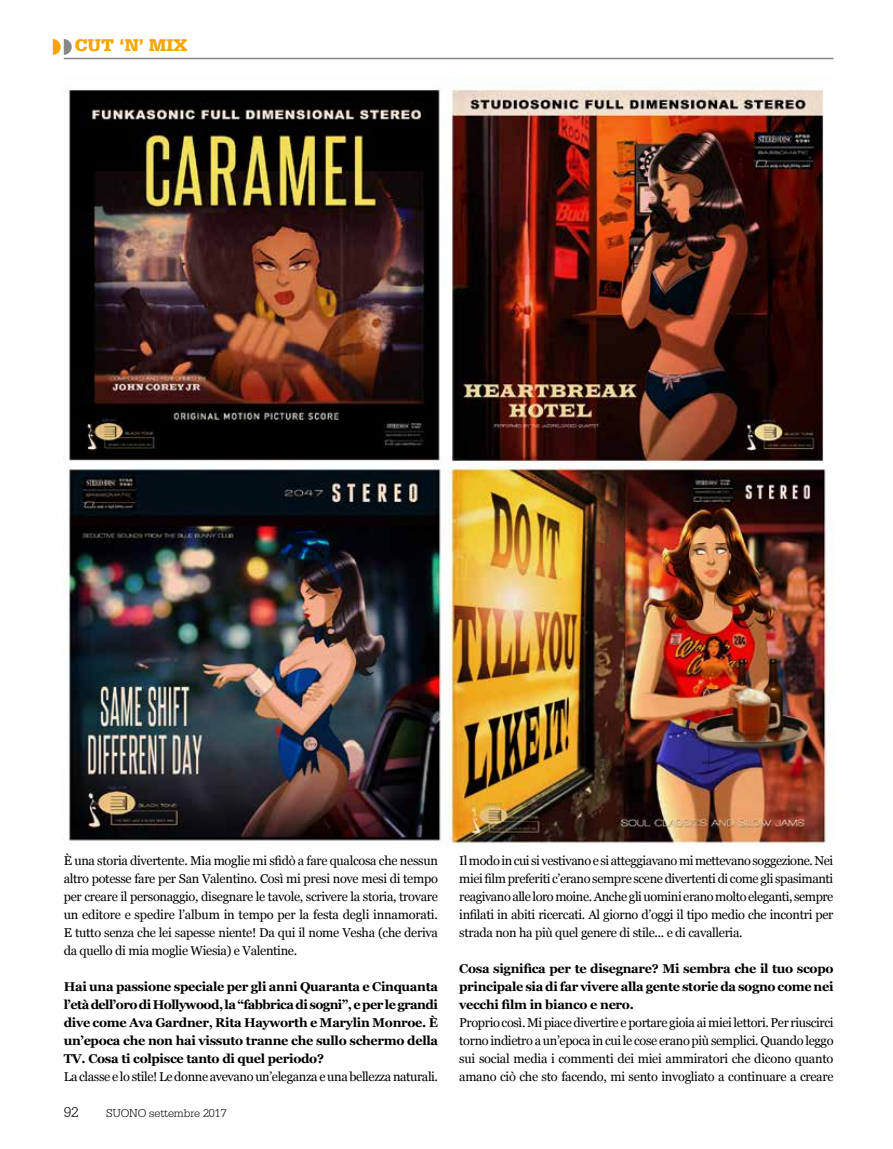
<style>
.page{position:relative;width:893px;height:1149px;background:#fff}
.page>*{position:absolute;margin:0;border:0;box-sizing:border-box;transform-origin:0 0}
.t1{font:900 18px "Serifa Std";letter-spacing:.01em;color:#f7a600}
.t2{font:300 15px "Serifa Std";color:#000}
.t3{font:12.75px/18px "Georgia";letter-spacing:-.025em;color:#000;text-align:justify}
.t4{font:700 12.75px/18px "Georgia";letter-spacing:-.025em;color:#000;text-align:justify}
.t5{font:300 12px "Serifa Std";letter-spacing:-.01em;color:#000}
</style>
<div class="page">
<svg style="left:53px;top:39px;width:19px;height:16px"></svg>
<hr style="left:64px;top:58px;width:769px;height:1px;background:#878787">
<img style="left:67px;top:87px;width:762px;height:758px">
<h1 class="t1" style="left:75px;top:34px;width:114px">CUT ‘N’ MIX</h1>
<p class="t3" style="left:64px;top:851px;width:376px">È una storia divertente. Mia moglie mi sfidò a fare qualcosa che nessun altro potesse fare per San Valentino. Così mi presi nove mesi di tempo per creare il personaggio, disegnare le tavole, scrivere la storia, trovare un editore e spedire l’album in tempo per la festa degli innamorati.<br>E tutto senza che lei sapesse niente! Da qui il nome Vesha (che deriva da quello di mia moglie Wiesia) e Valentine.</p>
<p class="t4" style="left:64px;top:977px;width:376px">Hai una passione speciale per gli anni Quaranta e Cinquanta l’età dell’oro di Hollywood, la “fabbrica di sogni”, e per le grandi dive come Ava Gardner, Rita Hayworth e Marylin Monroe. È un’epoca che non hai vissuto tranne che sullo schermo della TV. Cosa ti colpisce tanto di quel periodo?</p>
<p class="t3" style="left:64px;top:1067px;width:376px">La classe e lo stile! Le donne avevano un’eleganza e una bellezza naturali.</p>
<p class="t2" style="left:64px;top:1103px;width:16px">92</p>
<p class="t5" style="left:106px;top:1105px;width:122px">SUONO settembre 2017</p>
<p class="t3" style="left:459px;top:851px;width:376px">Il modo in cui si vestivano e si atteggiavano mi mettevano soggezione. Nei miei film preferiti c’erano sempre scene divertenti di come gli spasimanti reagivano alle loro moine. Anche gli uomini erano molto eleganti, sempre infilati in abiti ricercati. Al giorno d’oggi il tipo medio che incontri per strada non ha più quel genere di stile... e di cavalleria.</p>
<p class="t4" style="left:459px;top:959px;width:376px">Cosa significa per te disegnare? Mi sembra che il tuo scopo principale sia di far vivere alla gente storie da sogno come nei vecchi film in bianco e nero.</p>
<p class="t3" style="left:459px;top:1013px;width:376px">Proprio così. Mi piace divertire e portare gioia ai miei lettori. Per riuscirci torno indietro a un’epoca in cui le cose erano più semplici. Quando leggo sui social media i commenti dei miei ammiratori che dicono quanto amano ciò che sto facendo, mi sento invogliato a continuare a creare</p>
</div>
